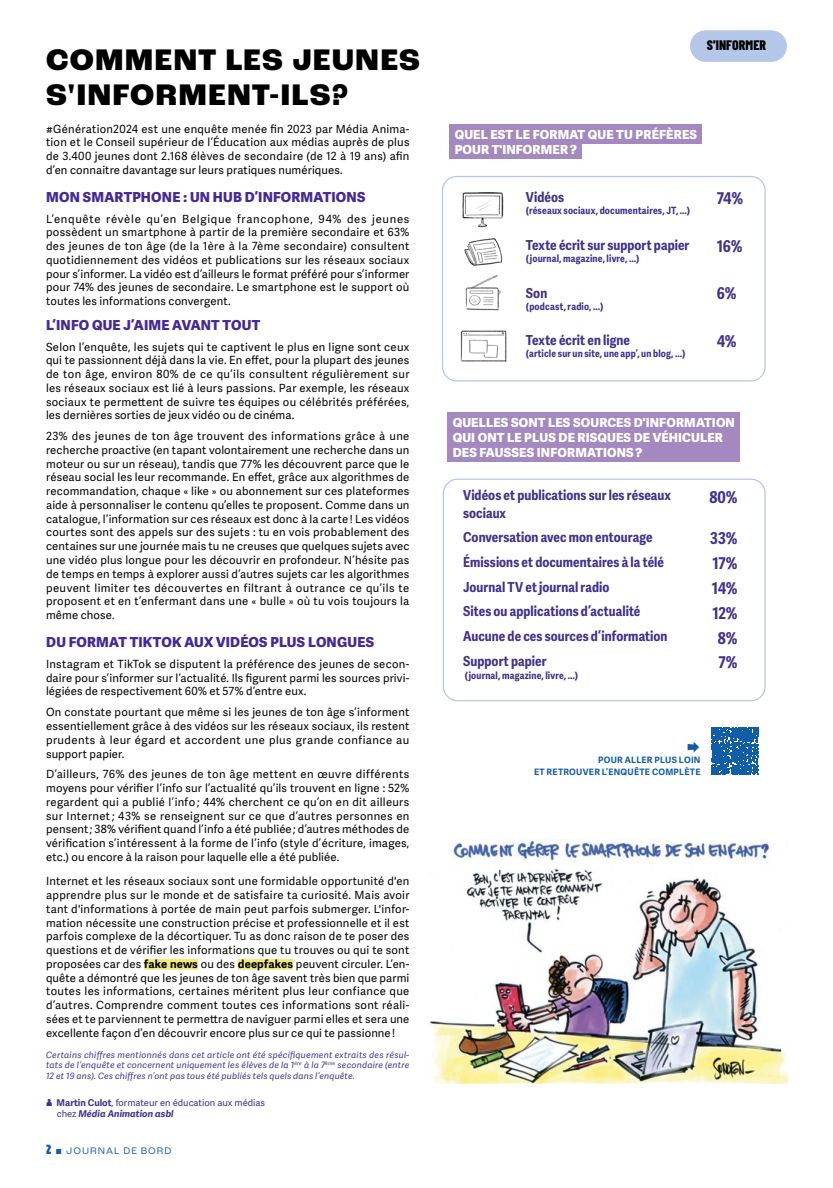
<style>
.page{position:relative;width:833px;height:1188px;background:#fff}
.page>*{position:absolute;margin:0;border:0;box-sizing:border-box;transform-origin:0 0}
.t1{font:800 31.25px/35px "Roc Grotesk";letter-spacing:.055em;color:#000}
.t2{font:25.25px "Adelle Sans";color:#125da8}
.t3{font:700 16.25px/24.8px "Adelle Sans Cnd";letter-spacing:-.015em;color:#43328a;text-align:center}
.t4{font:700 13.75px/24.6px "Adelle Sans Cnd";letter-spacing:.005em;color:#43328a}
.t5{font:800 13.75px "Adelle Sans";letter-spacing:.015em;color:#452997}
.t6{font:800 13.75px "Barlow Condensed";letter-spacing:.005em;color:#000}
.t7{font:800 12.5px/15px "Adelle Sans";letter-spacing:.01em;color:#fff}
.t8{font:11.25px/13.8px "Adelle Sans";letter-spacing:.015em;color:#020203;text-align:justify}
.t9{font:700 10px "Adelle Sans Cnd";letter-spacing:.015em;color:#43328a}
.t10{font:10px "Roc Grotesk";letter-spacing:.1em;color:#125da8}
.t11{font:9.38px/11.2px "Adelle Sans";color:#43328a}
.t12{font:italic 8.75px/10.5px "Adelle Sans";letter-spacing:.02em;color:#43328a;text-align:justify}
.t13{font:700 8.75px/11.5px "Adelle Sans";letter-spacing:.03em;color:#125da8;text-align:right}
.s1{font-size:10px}
.s2{font-weight:700;color:#000}
.s3{font-size:11.25px}
.s4{font-weight:700}
.s5{font-weight:700;font-style:italic}
.s6{font-family:"Chillow";font-size:12.5px}
.s7{font-family:"Adelle Sans Cnd"}
</style>
<div class="page">
<div style="left:144px;top:958px;width:54px;height:11px;background:#f1ea78"></div>
<div style="left:238px;top:958px;width:55px;height:11px;background:#f1ea78"></div>
<div style="left:449px;top:124px;width:253px;height:20px;background:#a389bf"></div>
<div style="left:449px;top:139px;width:133px;height:20px;background:#a389bf"></div>
<div style="left:443px;top:478px;width:322px;height:223px;border:1px solid #b5c7e8;border-radius:14px"></div>
<div style="left:447px;top:412px;width:293px;height:49px;background:#a389bf"></div>
<img style="left:429px;top:839px;width:358px;height:244px">
<div style="left:442px;top:176px;width:323px;height:205px;border:1px solid #b5c7e8;border-radius:14px"></div>
<img style="left:460px;top:330px;width:47px;height:32px">
<img style="left:462px;top:192px;width:42px;height:74px">
<img style="left:465px;top:275px;width:36px;height:36px">
<div style="left:690px;top:30px;width:97px;height:32px;background:#b5c7e8;border-radius:16px"></div>
<svg style="left:711px;top:727px;width:47px;height:47px;background:#286cb0"></svg>
<h1 class="t1" style="left:46px;top:43px;width:375px">COMMENT LES JEUNES<br>S'INFORMENT-ILS?</h1>
<p class="t8" style="left:46px;top:122px;width:365px">#Génération2024 est une enquête menée fin 2023 par Média Anima&shy;tion et le Conseil supérieur de l’Éducation aux médias auprès de plus de 3.400 jeunes dont 2.168 élèves de secondaire (de 12 à 19 ans) afin d’en connaitre davantage sur leurs pratiques numériques.</p>
<p class="t5" style="left:46px;top:188px;width:321px">MON SMARTPHONE : UN HUB D’INFORMATIONS</p>
<p class="t8" style="left:46px;top:212px;width:365px">L’enquête révèle qu’en Belgique francophone, 94% des jeunes possèdent un smartphone à partir de la première secondaire et 63% des jeunes de ton âge (de la 1ère à la 7ème secondaire) consultent quotidiennement des vidéos et publications sur les réseaux sociaux pour s’informer. La vidéo est d’ailleurs le format préféré pour s’informer pour 74% des jeunes de secondaire. Le smartphone est le support où toutes les informations convergent.</p>
<p class="t5" style="left:46px;top:316px;width:215px">L’INFO QUE J’AIME AVANT TOUT</p>
<p class="t8" style="left:46px;top:340px;width:365px">Selon l’enquête, les sujets qui te captivent le plus en ligne sont ceux qui te passionnent déjà dans la vie. En effet, pour la plupart des jeunes de ton âge, environ 80% de ce qu’ils consultent régulièrement sur les réseaux sociaux est lié à leurs passions. Par exemple, les réseaux sociaux te permettent de suivre tes équipes ou célébrités préférées, les dernières sorties de jeux vidéo ou de cinéma.</p>
<p class="t8" style="left:46px;top:429px;width:365px">23% des jeunes de ton âge trouvent des informations grâce à une recherche proactive (en tapant volontairement une recherche dans un moteur ou sur un réseau), tandis que 77% les découvrent parce que le réseau social les leur recommande. En effet, grâce aux algorithmes de recommandation, chaque « like » ou abonnement sur ces plateformes aide à personnaliser le contenu qu’elles te proposent. Comme dans un catalogue, l’information sur ces réseaux est donc à la carte ! Les vidéos courtes sont des appels sur des sujets : tu en vois probablement des centaines sur une journée mais tu ne creuses que quelques sujets avec une vidéo plus longue pour les découvrir en profondeur. N’hésite pas de temps en temps à explorer aussi d’autres sujets car les algorithmes peuvent limiter tes découvertes en filtrant à outrance ce qu’ils te proposent et en t’enfermant dans une « bulle » où tu vois toujours la même chose<span class="s1">.</span></p>
<p class="t5" style="left:46px;top:633px;width:329px">DU FORMAT TIKTOK AUX VIDÉOS PLUS LONGUES</p>
<p class="t8" style="left:46px;top:657px;width:365px">Instagram et TikTok se disputent la préférence des jeunes de secon&shy;daire pour s’informer sur l’actualité. Ils figurent parmi les sources privi&shy;légiées de respectivement 60% et 57% d’entre eux.</p>
<p class="t8" style="left:46px;top:705px;width:365px">On constate pourtant que même si les jeunes de ton âge s’informent essentiellement grâce à des vidéos sur les réseaux sociaux, ils restent prudents à leur égard et accordent une plus grande confiance au support papier.</p>
<p class="t8" style="left:46px;top:767px;width:365px">D’ailleurs, 76% des jeunes de ton âge mettent en œuvre différents moyens pour vérifier l’info sur l’actualité qu’ils trouvent en ligne : 52% regardent qui a publié l’info ; 44% cherchent ce qu’on en dit ailleurs sur Internet ; 43% se renseignent sur ce que d’autres personnes en pensent ; 38% vérifient quand l’info a été publiée ; d’autres méthodes de vérification s’intéressent à la forme de l’info (style d’écriture, images, etc.) ou encore à la raison pour laquelle elle a été publiée.</p>
<p class="t8" style="left:46px;top:874px;width:365px">Internet et les réseaux sociaux sont une formidable opportunité d'en apprendre plus sur le monde et de satisfaire ta curiosité. Mais avoir tant d'informations à portée de main peut parfois submerger. L'infor&shy;mation nécessite une construction précise et professionnelle et il est parfois complexe de la décortiquer. Tu as donc raison de te poser des questions et de vérifier les informations que tu trouves ou qui te sont proposées car des <span class="s2">fake news</span> ou des <span class="s2">deepfakes</span> peuvent circuler. L’en&shy;quête a démontré que les jeunes de ton âge savent très bien que parmi toutes les informations, certaines méritent plus leur confiance que d’autres. Comprendre comment toutes ces informations sont réali&shy;sées et te parviennent te permettra de naviguer parmi elles et sera une excellente façon d’en découvrir encore plus sur ce qui te passionne !</p>
<p class="t12" style="left:46px;top:1049px;width:365px">Certains chiffres mentionnés dans cet article ont été spécifiquement extraits des résul&shy;tats de l’enquête et concernent uniquement les élèves de la 1<sup>ère</sup> à la 7<sup>ème</sup> secondaire (entre 12 et 19 ans). Ces chiffres n’ont pas tous été publiés tels quels dans l’enquête.</p>
<p class="t11" style="left:57px;top:1097px;width:210px;text-indent:-11px"><span class="s3">j</span> <span class="s4">Martin Culot</span>, formateur en éducation aux médias chez <span class="s5">Média Animation asbl</span></p>
<p class="t10" style="left:46px;top:1144px;width:127px"><span class="s6">2</span> <span class="s7">a</span> JOURNAL DE BORD</p>
<p class="t6" style="left:706px;top:36px;width:61px">S'INFORMER</p>
<p class="t7" style="left:455px;top:127px;width:244px">QUEL EST LE FORMAT QUE TU PRÉFÈRES<br>POUR T'INFORMER ?</p>
<p class="t4" style="left:526px;top:185px;width:40px">Vidéos</p>
<p class="t9" style="left:526px;top:205px;width:166px">(réseaux sociaux, documentaires, JT, …)</p>
<p class="t4" style="left:526px;top:233px;width:165px">Texte écrit sur support papier</p>
<p class="t9" style="left:526px;top:252px;width:115px">(journal, magazine, livre, …)</p>
<p class="t4" style="left:526px;top:281px;width:23px">Son</p>
<p class="t9" style="left:526px;top:300px;width:79px">(podcast, radio, …)</p>
<p class="t4" style="left:526px;top:328px;width:106px">Texte écrit en ligne</p>
<p class="t9" style="left:526px;top:347px;width:161px">(article sur un site, une app’, un blog, …)</p>
<h3 class="t3" style="left:716px;top:186px;width:28px">74%</h3>
<h3 class="t3" style="left:716px;top:234px;width:27px">16%</h3>
<h3 class="t3" style="left:716px;top:281px;width:21px">6%</h3>
<h3 class="t3" style="left:716px;top:329px;width:21px">4%</h3>
<p class="t7" style="left:453px;top:414px;width:284px">QUELLES SONT LES SOURCES D'INFORMATION<br>QUI ONT LE PLUS DE RISQUES DE VÉHICULER<br>DES FAUSSES INFORMATIONS ?</p>
<p class="t4" style="left:463px;top:487px;width:209px;line-height:17.5px">Vidéos et publications sur les réseaux sociaux</p>
<p class="t4" style="left:463px;top:525px;width:206px">Conversation avec mon entourage<br>Émissions et documentaires à la télé<br>Journal TV et journal radio<br>Sites ou applications d’actualité<br>Aucune de ces sources d’information<br>Support papier</p>
<p class="t9" style="left:465px;top:669px;width:115px">(journal, magazine, livre, …)</p>
<h3 class="t3" style="left:709px;top:484px;width:30px">80%</h3>
<h3 class="t3" style="left:710px;top:526px;width:29px">33%<br>17%<br>14%<br>12%<br>8%<br>7%</h3>
<h2 class="t2" style="left:686px;top:729px;width:16px">➡</h2>
<p class="t13" style="left:534px;top:754px;width:168px">POUR ALLER PLUS LOIN<br>ET RETROUVER L’ENQUÊTE COMPLÈTE</p>
</div>
